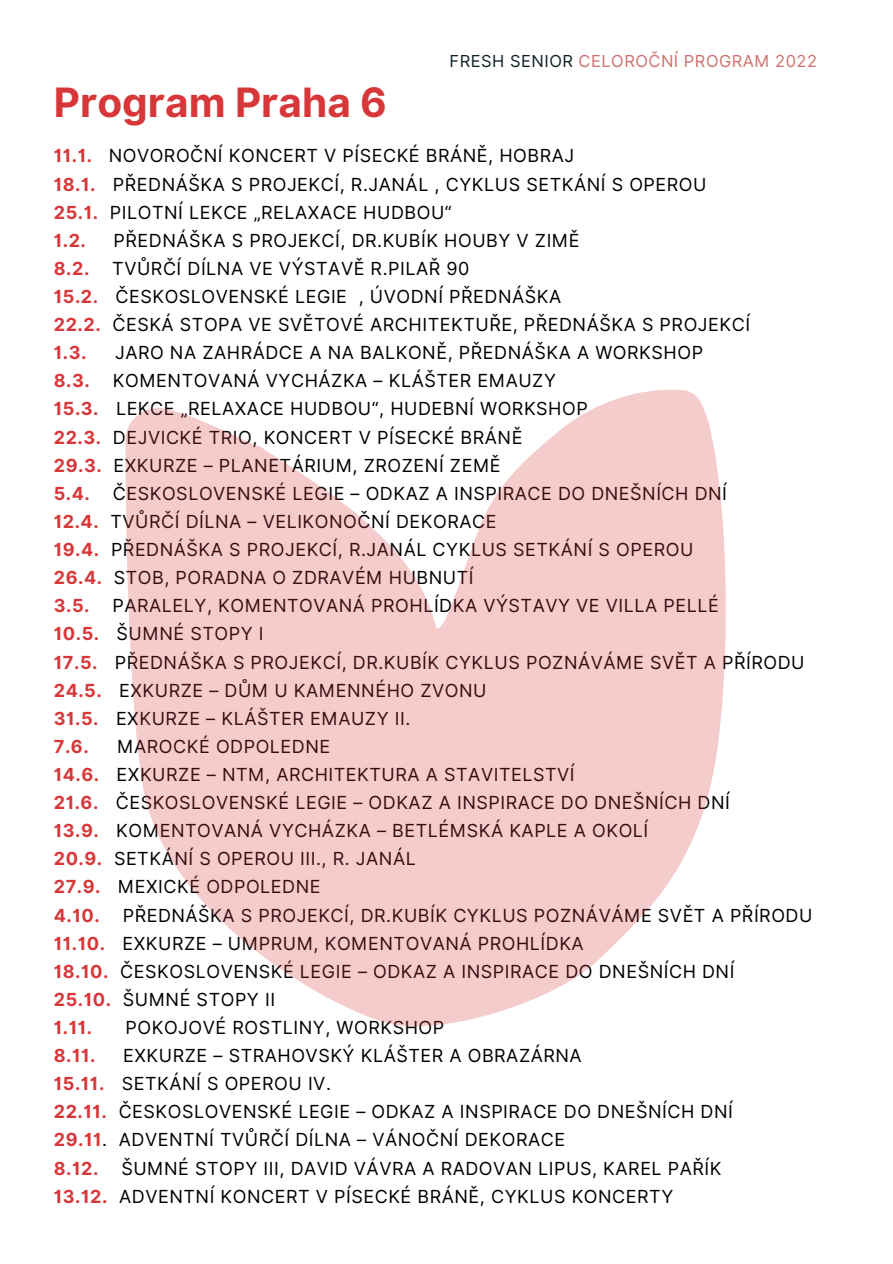
<style>
.page{position:relative;width:893px;height:1264px;background:#fff}
.page>*{position:absolute;margin:0;border:0;box-sizing:border-box;transform-origin:0 0}
.t1{font:700 40.5px "Inter";color:#d73739}
.t2{font:18px "Inter";letter-spacing:.03em;color:#000}
.t3{font:700 18px "Inter";letter-spacing:.03em;color:#d73739}
.t4{font:16.5px "Inter";letter-spacing:.03em;color:#ce726d}
.s1{color:#102226}
.s2{font-weight:700;color:#d73739}
</style>
<div class="page">
<svg style="left:125px;top:389px;width:601px;height:638px;fill:#f4cccc"></svg>
<p class="t1" style="left:54px;top:78px;width:334px">Program Praha 6</p>
<p class="t4" style="left:449px;top:51px;width:369px"><span class="s1">FRESH SENIOR</span> CELOROČNÍ PROGRAM 2022</p>
<p class="t2" style="left:54px;top:145px;width:522px"><span class="s2">11.1.</span> NOVOROČNÍ KONCERT V PÍSECKÉ BRÁNĚ, HOBRAJ</p>
<p class="t2" style="left:54px;top:173px;width:654px"><span class="s2">18.1.</span> PŘEDNÁŠKA S PROJEKCÍ, R.JANÁL , CYKLUS SETKÁNÍ S OPEROU</p>
<p class="t2" style="left:54px;top:201px;width:399px"><span class="s2">25.1.</span> PILOTNÍ LEKCE „RELAXACE HUDBOU“</p>
<p class="t3" style="left:54px;top:229px;width:34px">1.2.</p>
<p class="t2" style="left:114px;top:229px;width:467px">PŘEDNÁŠKA S PROJEKCÍ, DR.KUBÍK HOUBY V ZIMĚ</p>
<p class="t3" style="left:54px;top:257px;width:37px">8.2.</p>
<p class="t2" style="left:112px;top:257px;width:358px">TVŮRČÍ DÍLNA VE VÝSTAVĚ R.PILAŘ 90</p>
<p class="t2" style="left:54px;top:286px;width:509px"><span class="s2">15.2.</span> ČESKOSLOVENSKÉ LEGIE , ÚVODNÍ PŘEDNÁŠKA</p>
<p class="t2" style="left:54px;top:314px;width:697px"><span class="s2">22.2.</span> ČESKÁ STOPA VE SVĚTOVÉ ARCHITEKTUŘE, PŘEDNÁŠKA S PROJEKCÍ</p>
<p class="t3" style="left:54px;top:342px;width:34px">1.3.</p>
<p class="t2" style="left:115px;top:342px;width:589px">JARO NA ZAHRÁDCE A NA BALKONĚ, PŘEDNÁŠKA A WORKSHOP</p>
<p class="t3" style="left:54px;top:370px;width:38px">8.3.</p>
<p class="t2" style="left:113px;top:370px;width:444px">KOMENTOVANÁ VYCHÁZKA – KLÁŠTER EMAUZY</p>
<p class="t2" style="left:54px;top:398px;width:535px"><span class="s2">15.3.</span> LEKCE „RELAXACE HUDBOU“, HUDEBNÍ WORKSHOP</p>
<p class="t2" style="left:54px;top:426px;width:470px"><span class="s2">22.3.</span> DEJVICKÉ TRIO, KONCERT V PÍSECKÉ BRÁNĚ</p>
<p class="t2" style="left:54px;top:454px;width:448px"><span class="s2">29.3.</span> EXKURZE – PLANETÁRIUM, ZROZENÍ ZEMĚ</p>
<p class="t3" style="left:54px;top:482px;width:38px">5.4.</p>
<p class="t2" style="left:113px;top:482px;width:615px">ČESKOSLOVENSKÉ LEGIE – ODKAZ A INSPIRACE DO DNEŠNÍCH DNÍ</p>
<p class="t2" style="left:54px;top:510px;width:444px"><span class="s2">12.4.</span> TVŮRČÍ DÍLNA – VELIKONOČNÍ DEKORACE</p>
<p class="t2" style="left:54px;top:539px;width:641px"><span class="s2">19.4.</span> PŘEDNÁŠKA S PROJEKCÍ, R.JANÁL CYKLUS SETKÁNÍ S OPEROU</p>
<p class="t2" style="left:54px;top:567px;width:421px"><span class="s2">26.4.</span> STOB, PORADNA O ZDRAVÉM HUBNUTÍ</p>
<p class="t3" style="left:54px;top:595px;width:37px">3.5.</p>
<p class="t2" style="left:112px;top:595px;width:607px">PARALELY, KOMENTOVANÁ PROHLÍDKA VÝSTAVY VE VILLA PELLÉ</p>
<p class="t2" style="left:54px;top:623px;width:211px"><span class="s2">10.5.</span> ŠUMNÉ STOPY I</p>
<p class="t2" style="left:54px;top:651px;width:752px"><span class="s2">17.5.</span> PŘEDNÁŠKA S PROJEKCÍ, DR.KUBÍK CYKLUS POZNÁVÁME SVĚT A PŘÍRODU</p>
<p class="t2" style="left:54px;top:679px;width:434px"><span class="s2">24.5.</span> EXKURZE – DŮM U KAMENNÉHO ZVONU</p>
<p class="t2" style="left:54px;top:707px;width:358px"><span class="s2">31.5.</span> EXKURZE – KLÁŠTER EMAUZY II.</p>
<p class="t3" style="left:54px;top:735px;width:36px">7.6.</p>
<p class="t2" style="left:117px;top:735px;width:214px">MAROCKÉ ODPOLEDNE</p>
<p class="t2" style="left:54px;top:763px;width:522px"><span class="s2">14.6.</span> EXKURZE – NTM, ARCHITEKTURA A STAVITELSTVÍ</p>
<p class="t2" style="left:54px;top:791px;width:677px"><span class="s2">21.6.</span> ČESKOSLOVENSKÉ LEGIE – ODKAZ A INSPIRACE DO DNEŠNÍCH DNÍ</p>
<p class="t2" style="left:54px;top:820px;width:596px"><span class="s2">13.9.</span> KOMENTOVANÁ VYCHÁZKA – BETLÉMSKÁ KAPLE A OKOLÍ</p>
<p class="t2" style="left:54px;top:848px;width:363px"><span class="s2">20.9.</span> SETKÁNÍ S OPEROU III., R. JANÁL</p>
<p class="t2" style="left:54px;top:876px;width:268px"><span class="s2">27.9.</span> MEXICKÉ ODPOLEDNE</p>
<p class="t3" style="left:54px;top:904px;width:47px">4.10.</p>
<p class="t2" style="left:123px;top:904px;width:691px">PŘEDNÁŠKA S PROJEKCÍ, DR.KUBÍK CYKLUS POZNÁVÁME SVĚT A PŘÍRODU</p>
<p class="t2" style="left:54px;top:932px;width:531px"><span class="s2">11.10.</span> EXKURZE – UMPRUM, KOMENTOVANÁ PROHLÍDKA</p>
<p class="t2" style="left:54px;top:960px;width:682px"><span class="s2">18.10.</span> ČESKOSLOVENSKÉ LEGIE – ODKAZ A INSPIRACE DO DNEŠNÍCH DNÍ</p>
<p class="t2" style="left:54px;top:988px;width:223px"><span class="s2">25.10.</span> ŠUMNÉ STOPY II</p>
<p class="t3" style="left:54px;top:1016px;width:40px">1.11.</p>
<p class="t2" style="left:125px;top:1016px;width:320px">POKOJOVÉ ROSTLINY, WORKSHOP</p>
<p class="t3" style="left:54px;top:1044px;width:43px">8.11.</p>
<p class="t2" style="left:123px;top:1044px;width:460px">EXKURZE – STRAHOVSKÝ KLÁŠTER A OBRAZÁRNA</p>
<p class="t2" style="left:54px;top:1072px;width:278px"><span class="s2">15.11.</span> SETKÁNÍ S OPEROU IV.</p>
<p class="t2" style="left:54px;top:1101px;width:680px"><span class="s2">22.11.</span> ČESKOSLOVENSKÉ LEGIE – ODKAZ A INSPIRACE DO DNEŠNÍCH DNÍ</p>
<p class="t2" style="left:54px;top:1129px;width:513px"><span class="s2">29.11</span>. ADVENTNÍ TVŮRČÍ DÍLNA – VÁNOČNÍ DEKORACE</p>
<p class="t3" style="left:54px;top:1157px;width:46px">8.12.</p>
<p class="t2" style="left:121px;top:1157px;width:601px">ŠUMNÉ STOPY III, DAVID VÁVRA A RADOVAN LIPUS, KAREL PAŘÍK</p>
<p class="t2" style="left:54px;top:1185px;width:621px"><span class="s2">13.12.</span> ADVENTNÍ KONCERT V PÍSECKÉ BRÁNĚ, CYKLUS KONCERTY</p>
</div>
